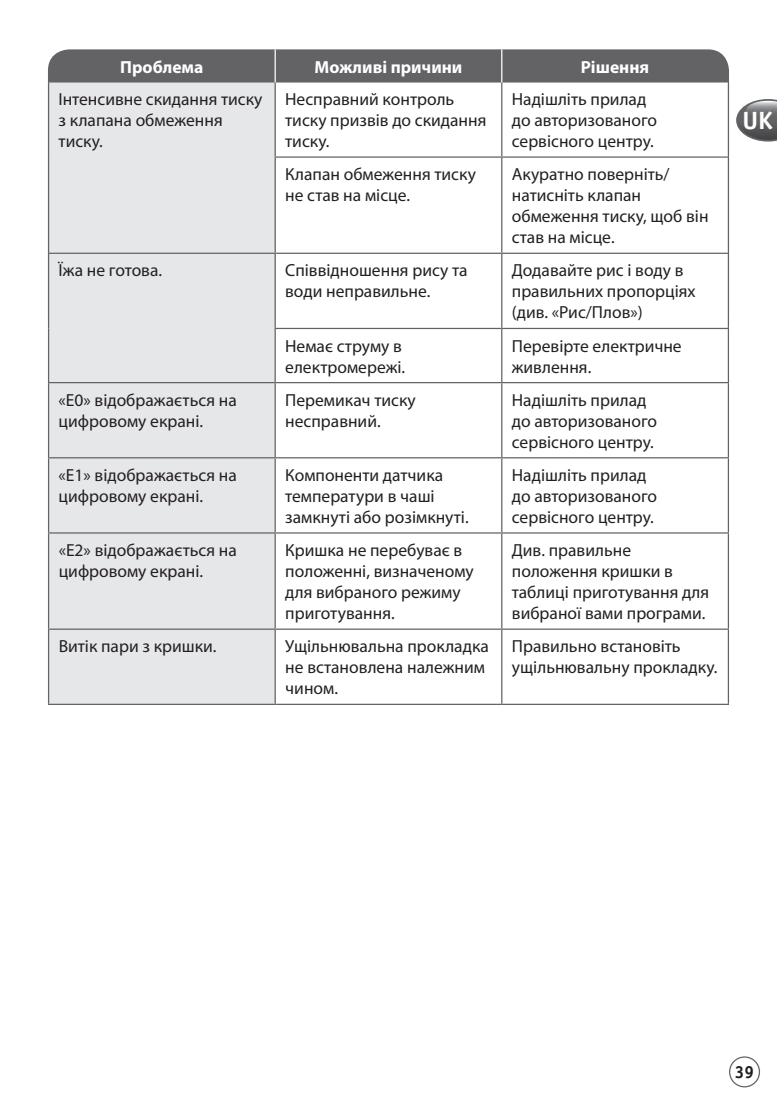
<style>
.page{position:relative;width:777px;height:1105px;background:#fff}
.page>*{position:absolute;margin:0;border:0;box-sizing:border-box;transform-origin:0 0}
.t1{font:700 25px "Officina Sans";color:#fff}
.t2{font:17.5px/21px "Myriad Pro";color:#231f20}
.t3{font:700 17.5px "Myriad Pro";color:#fff}
.t4{font:700 17.5px "Officina Sans";color:#231f20}
</style>
<div class="page">
<div style="left:728px;top:1056px;width:31px;height:31px;border:1px solid #636366;border-radius:50%"></div>
<svg style="left:736px;top:99px;width:40px;height:42px"></svg>
<div style="left:48px;top:49px;width:680px;height:33px;background:#636366"></div>
<div style="left:49px;top:82px;width:225px;height:621px;background:#e6e7e9"></div>
<svg style="left:276px;top:82px;width:451px;height:621px"></svg>
<hr style="left:274px;top:49px;width:2px;height:33px;background:#fff">
<hr style="left:501px;top:49px;width:1px;height:33px;background:#fff">
<hr style="left:48px;top:82px;width:1px;height:75px;background:#636366">
<hr style="left:274px;top:82px;width:2px;height:74px;background:#636366">
<hr style="left:501px;top:82px;width:1px;height:74px;background:#636366">
<hr style="left:727px;top:82px;width:1px;height:74px;background:#636366">
<hr style="left:48px;top:157px;width:1px;height:95px;background:#636366">
<hr style="left:274px;top:156px;width:227px;height:2px;background:#636366">
<hr style="left:274px;top:158px;width:2px;height:94px;background:#636366">
<hr style="left:501px;top:156px;width:227px;height:2px;background:#636366">
<hr style="left:501px;top:158px;width:1px;height:94px;background:#636366">
<hr style="left:727px;top:158px;width:1px;height:94px;background:#636366">
<hr style="left:48px;top:252px;width:227px;height:2px;background:#636366">
<hr style="left:48px;top:254px;width:1px;height:74px;background:#636366">
<hr style="left:275px;top:252px;width:226px;height:2px;background:#636366">
<hr style="left:274px;top:254px;width:2px;height:74px;background:#636366">
<hr style="left:501px;top:252px;width:227px;height:2px;background:#636366">
<hr style="left:501px;top:254px;width:1px;height:74px;background:#636366">
<hr style="left:727px;top:254px;width:1px;height:74px;background:#636366">
<hr style="left:48px;top:328px;width:1px;height:54px;background:#636366">
<hr style="left:274px;top:328px;width:227px;height:1px;background:#636366">
<hr style="left:274px;top:329px;width:2px;height:53px;background:#636366">
<hr style="left:501px;top:328px;width:227px;height:1px;background:#636366">
<hr style="left:501px;top:329px;width:1px;height:53px;background:#636366">
<hr style="left:727px;top:329px;width:1px;height:53px;background:#636366">
<hr style="left:48px;top:382px;width:227px;height:1px;background:#636366">
<hr style="left:48px;top:383px;width:1px;height:74px;background:#636366">
<hr style="left:275px;top:382px;width:226px;height:1px;background:#636366">
<hr style="left:274px;top:383px;width:2px;height:74px;background:#636366">
<hr style="left:501px;top:382px;width:227px;height:1px;background:#636366">
<hr style="left:501px;top:383px;width:1px;height:74px;background:#636366">
<hr style="left:727px;top:383px;width:1px;height:74px;background:#636366">
<hr style="left:48px;top:457px;width:227px;height:1px;background:#636366">
<hr style="left:48px;top:458px;width:1px;height:74px;background:#636366">
<hr style="left:275px;top:457px;width:226px;height:1px;background:#636366">
<hr style="left:274px;top:458px;width:2px;height:74px;background:#636366">
<hr style="left:501px;top:457px;width:227px;height:1px;background:#636366">
<hr style="left:501px;top:458px;width:1px;height:74px;background:#636366">
<hr style="left:727px;top:458px;width:1px;height:74px;background:#636366">
<hr style="left:48px;top:532px;width:227px;height:1px;background:#636366">
<hr style="left:48px;top:533px;width:1px;height:95px;background:#636366">
<hr style="left:275px;top:532px;width:226px;height:1px;background:#636366">
<hr style="left:274px;top:533px;width:2px;height:95px;background:#636366">
<hr style="left:501px;top:532px;width:227px;height:1px;background:#636366">
<hr style="left:501px;top:533px;width:1px;height:95px;background:#636366">
<hr style="left:727px;top:533px;width:1px;height:95px;background:#636366">
<hr style="left:48px;top:628px;width:227px;height:1px;background:#636366">
<hr style="left:48px;top:629px;width:1px;height:74px;background:#636366">
<hr style="left:275px;top:628px;width:226px;height:1px;background:#636366">
<hr style="left:274px;top:629px;width:2px;height:74px;background:#636366">
<hr style="left:501px;top:628px;width:227px;height:1px;background:#636366">
<hr style="left:501px;top:629px;width:1px;height:74px;background:#636366">
<hr style="left:727px;top:629px;width:1px;height:74px;background:#636366">
<hr style="left:48px;top:703px;width:227px;height:1px;background:#636366">
<hr style="left:275px;top:703px;width:226px;height:1px;background:#636366">
<hr style="left:501px;top:703px;width:227px;height:1px;background:#636366">
<p class="t3" style="left:120px;top:55px;width:85px">Проблема</p>
<p class="t3" style="left:314px;top:55px;width:149px">Можливі причини</p>
<p class="t3" style="left:580px;top:55px;width:70px">Рішення</p>
<p class="t2" style="left:59px;top:88px;width:205px">Інтенсивне скидання тиску з клапана обмеження тиску.</p>
<p class="t2" style="left:285px;top:88px;width:203px">Несправний контроль тиску призвів до скидання тиску.</p>
<p class="t2" style="left:511px;top:88px;width:147px">Надішліть прилад до авторизованого сервісного центру.</p>
<p class="t2" style="left:285px;top:163px;width:192px">Клапан обмеження тиску не став на місце.</p>
<p class="t2" style="left:511px;top:163px;width:198px">Акуратно поверніть/ натисніть клапан обмеження тиску, щоб він став на місце.</p>
<p class="t2" style="left:59px;top:260px;width:105px">Їжа не готова.</p>
<p class="t2" style="left:285px;top:260px;width:184px">Співвідношення рису та води неправильне.</p>
<p class="t2" style="left:511px;top:260px;width:185px">Додавайте рис і воду в правильних пропорціях (див. «Рис/Плов»)</p>
<p class="t2" style="left:285px;top:335px;width:121px">Немає струму в електромережі.</p>
<p class="t2" style="left:511px;top:335px;width:171px">Перевірте електричне живлення.</p>
<p class="t2" style="left:59px;top:389px;width:180px">«E0» відображається на цифровому екрані.</p>
<p class="t2" style="left:285px;top:389px;width:132px">Перемикач тиску несправний.</p>
<p class="t2" style="left:511px;top:389px;width:147px">Надішліть прилад до авторизованого сервісного центру.</p>
<p class="t2" style="left:59px;top:464px;width:180px">«E1» відображається на цифровому екрані.</p>
<p class="t2" style="left:285px;top:464px;width:185px">Компоненти датчика температури в чаші замкнуті або розімкнуті.</p>
<p class="t2" style="left:511px;top:464px;width:147px">Надішліть прилад до авторизованого сервісного центру.</p>
<p class="t2" style="left:59px;top:539px;width:180px">«E2» відображається на цифровому екрані.</p>
<p class="t2" style="left:285px;top:539px;width:190px">Кришка не перебуває в положенні, визначеному для вибраного режиму приготування.</p>
<p class="t2" style="left:511px;top:539px;width:199px">Див. правильне положення кришки в таблиці приготування для вибраної вами програми.</p>
<p class="t2" style="left:59px;top:635px;width:159px">Витік пари з кришки.</p>
<p class="t2" style="left:285px;top:635px;width:205px">Ущільнювальна прокладка не встановлена належним чином.</p>
<p class="t2" style="left:511px;top:635px;width:207px">Правильно встановіть ущільнювальну прокладку.</p>
<h1 class="t1" style="left:742px;top:105px;width:32px">UK</h1>
<p class="t4" style="left:734px;top:1060px;width:21px">39</p>
</div>
